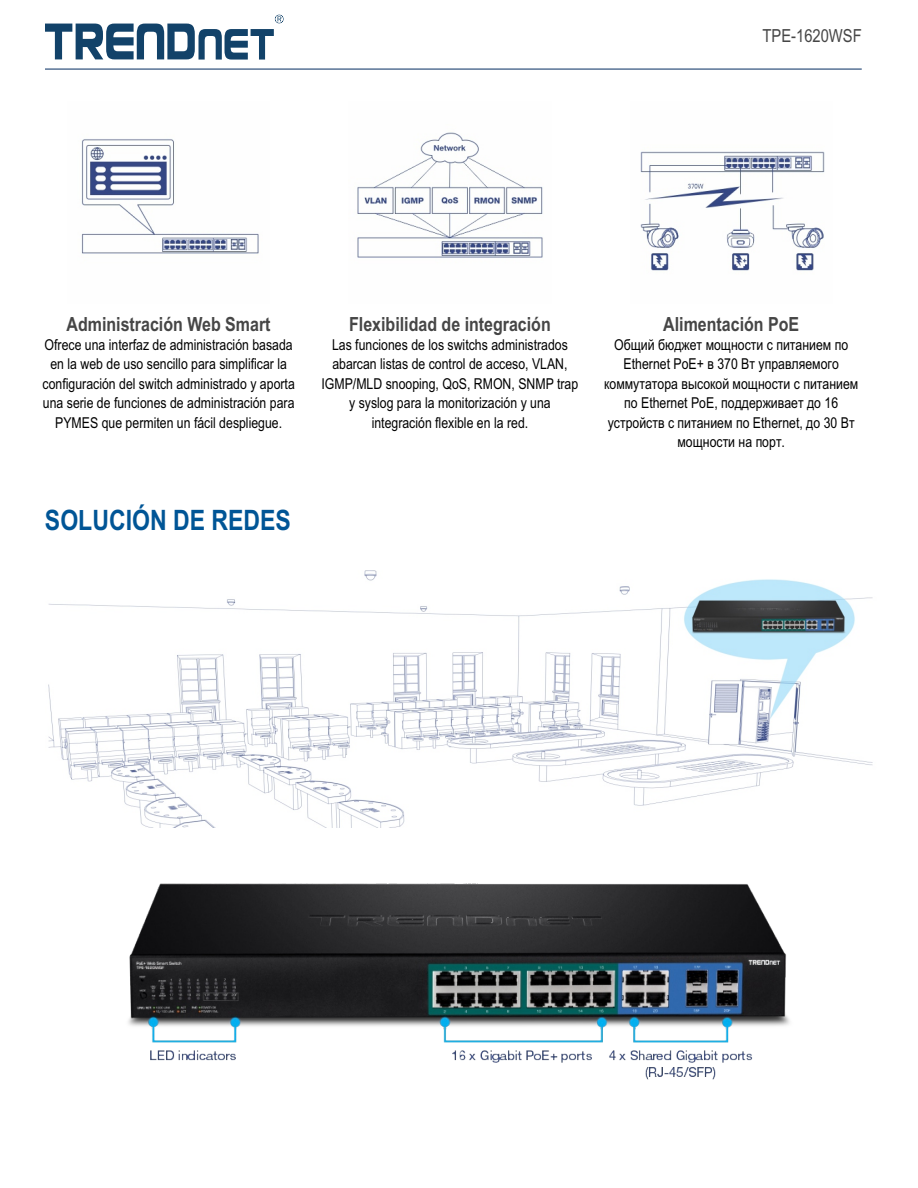
<style>
.page{position:relative;width:918px;height:1188px;background:#fff}
.page>*{position:absolute;margin:0;border:0;box-sizing:border-box;transform-origin:0 0}
.t1{font:700 28.2px "Arial Narrow";color:#005596}
.t2{font:700 19.5px "Arial Narrow";color:#464646}
.t3{font:18px "Arial Narrow";color:#464646}
.t4{font:15px/19.5px "Arial Narrow";color:#000;text-align:center}
</style>
<div class="page">
<img style="left:81px;top:139px;width:178px;height:115px">
<img style="left:357px;top:132px;width:186px;height:126px">
<img style="left:640px;top:151px;width:185px;height:120px">
<img style="left:48px;top:571px;width:825px;height:257px">
<svg style="left:45px;top:15px;width:239px;height:45px"></svg>
<hr style="left:45px;top:68px;width:817px;height:2px;background:#32537e">
<img style="left:128px;top:883px;width:662px;height:197px">
<p class="t3" style="left:763px;top:28px;width:101px">TPE-1620WSF</p>
<h2 class="t2" style="left:67px;top:317px;width:206px">Administración Web Smart</h2>
<p class="t4" style="left:43px;top:336px;width:254px">Ofrece una interfaz de administración basada en la web de uso sencillo para simplificar la configuración del switch administrado y aporta una serie de funciones de administración para PYMES que permiten un fácil despliegue.</p>
<h1 class="t1" style="left:45px;top:510px;width:248px">SOLUCIÓN DE REDES</h1>
<h2 class="t2" style="left:349px;top:317px;width:203px">Flexibilidad de integración</h2>
<p class="t4" style="left:321px;top:336px;width:258px">Las funciones de los switchs administrados abarcan listas de control de acceso, VLAN, IGMP/MLD snooping, QoS, RMON, SNMP trap y syslog para la monitorización y una integración flexible en la red.</p>
<h2 class="t2" style="left:663px;top:317px;width:137px">Alimentación PoE</h2>
<p class="t4" style="left:604px;top:336px;width:256px">Общий бюджет мощности с питанием по Ethernet PoE+ в 370 Вт управляемого коммутатора высокой мощности c питанием по Ethernet PoE, поддерживает до 16 устройств с питанием по Ethernet, до 30 Вт мощности на порт.</p>
</div>
